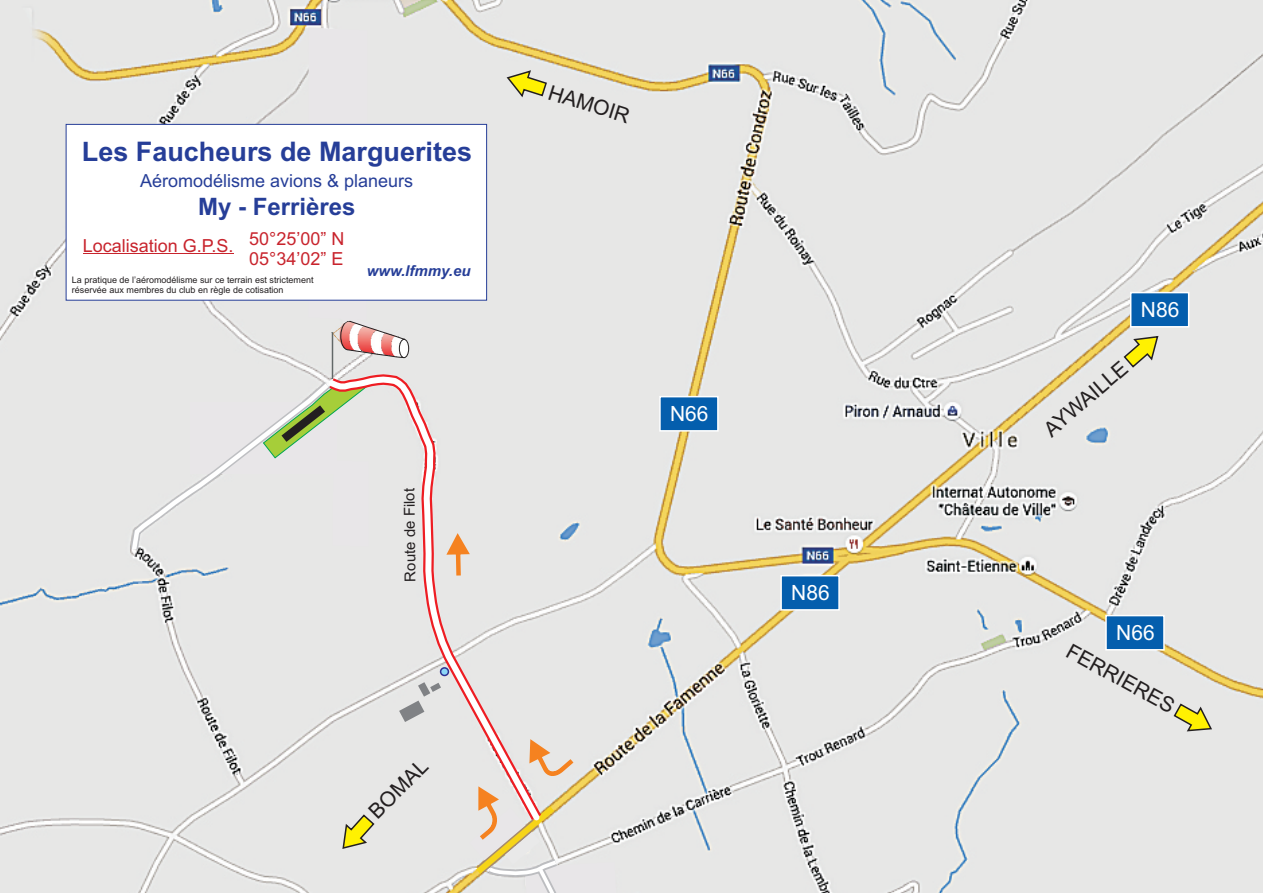
<style>
.page{position:relative;width:1263px;height:893px;background:#fff}
.page>*{position:absolute;margin:0;border:0;box-sizing:border-box;transform-origin:0 0}
.t1{font:700 27px "Arial";color:#263e98}
.t2{font:700 24px "Arial";color:#263e98}
.t3{font:21px "Arial";color:#231f20}
.t4{font:21px "Arial";color:#fff}
.t5{font:18px/13.5px "Arial";color:#c8242d;text-align:right}
.t6{font:18px "Arial";color:#263e98}
.t7{font:15px "Arial";color:#231f20}
.t8{font:italic 700 15px "Arial";color:#263e98}
.t9{font:9px/10.1px "Arial";color:#231f20}
</style>
<div class="page">
<img style="left:0;top:0;width:1263px;height:893px">
<svg style="left:658px;top:395px;width:61px;height:37px"></svg>
<svg style="left:1104px;top:614px;width:61px;height:37px"></svg>
<svg style="left:1129px;top:291px;width:61px;height:37px"></svg>
<svg style="left:780px;top:574px;width:60px;height:37px"></svg>
<svg style="left:505px;top:69px;width:43px;height:30px"></svg>
<svg style="left:1122px;top:335px;width:37px;height:34px"></svg>
<svg style="left:341px;top:832px;width:35px;height:18px"></svg>
<svg style="left:1172px;top:702px;width:41px;height:30px"></svg>
<img style="left:332px;top:321px;width:77px;height:48px">
<div style="left:399px;top:339px;width:10px;height:19px;border:1px solid #231f20;border-radius:50%"></div>
<svg style="left:551px;top:739px;width:22px;height:37px"></svg>
<svg style="left:126px;top:375px;width:192px;height:183px"></svg>
<svg style="left:318px;top:369px;width:233px;height:463px"></svg>
<svg style="left:324px;top:374px;width:221px;height:452px"></svg>
<svg style="left:446px;top:533px;width:24px;height:43px"></svg>
<svg style="left:65px;top:124px;width:422px;height:177px"></svg>
<hr style="left:83px;top:253px;width:151px;height:1px;background:#c8242d">
<svg style="left:308px;top:28px;width:97px;height:330px"></svg>
<svg style="left:399px;top:682px;width:42px;height:40px"></svg>
<svg style="left:440px;top:667px;width:9px;height:9px"></svg>
<svg style="left:443px;top:783px;width:210px;height:110px"></svg>
<h1 class="t1" style="left:82px;top:141px;width:392px">Les Faucheurs de Marguerites</h1>
<h3 class="t6" style="left:140px;top:174px;width:275px">Aéromodélisme avions &amp; planeurs</h3>
<h2 class="t2" style="left:198px;top:197px;width:159px">My - Ferrières</h2>
<h3 class="t5" style="left:83px;top:240px;width:263px">Localisation G.P.S. 50°25’00” N<br>05°34’02” E</h3>
<p class="t9" style="left:72px;top:276px;width:243px">La pratique de l’aéromodélisme sur ce terrain est strictement réservée aux membres du club en règle de cotisation</p>
<h3 class="t8" style="left:367px;top:265px;width:105px">www.lfmmy.eu</h3>
<h3 class="t7" style="left:405px;top:582px;width:95px;rotate:-91deg">Rou et de Fi ol t</h3>
<h3 class="t3" style="left:367px;top:809px;width:75px;rotate:-45deg">BOMAL</h3>
<h3 class="t3" style="left:551px;top:84px;width:85px;rotate:17deg">HAMOIR</h3>
<h3 class="t4" style="left:670px;top:406px;width:40px">N66</h3>
<h3 class="t4" style="left:791px;top:585px;width:40px">N86</h3>
<h3 class="t4" style="left:1141px;top:302px;width:40px">N86</h3>
<h3 class="t3" style="left:1042px;top:426px;width:104px;rotate:-41deg">AYWAILLE</h3>
<h3 class="t4" style="left:1116px;top:625px;width:40px">N66</h3>
<h3 class="t3" style="left:1072px;top:642px;width:122px;rotate:29deg">FERRIERES</h3>
</div>
